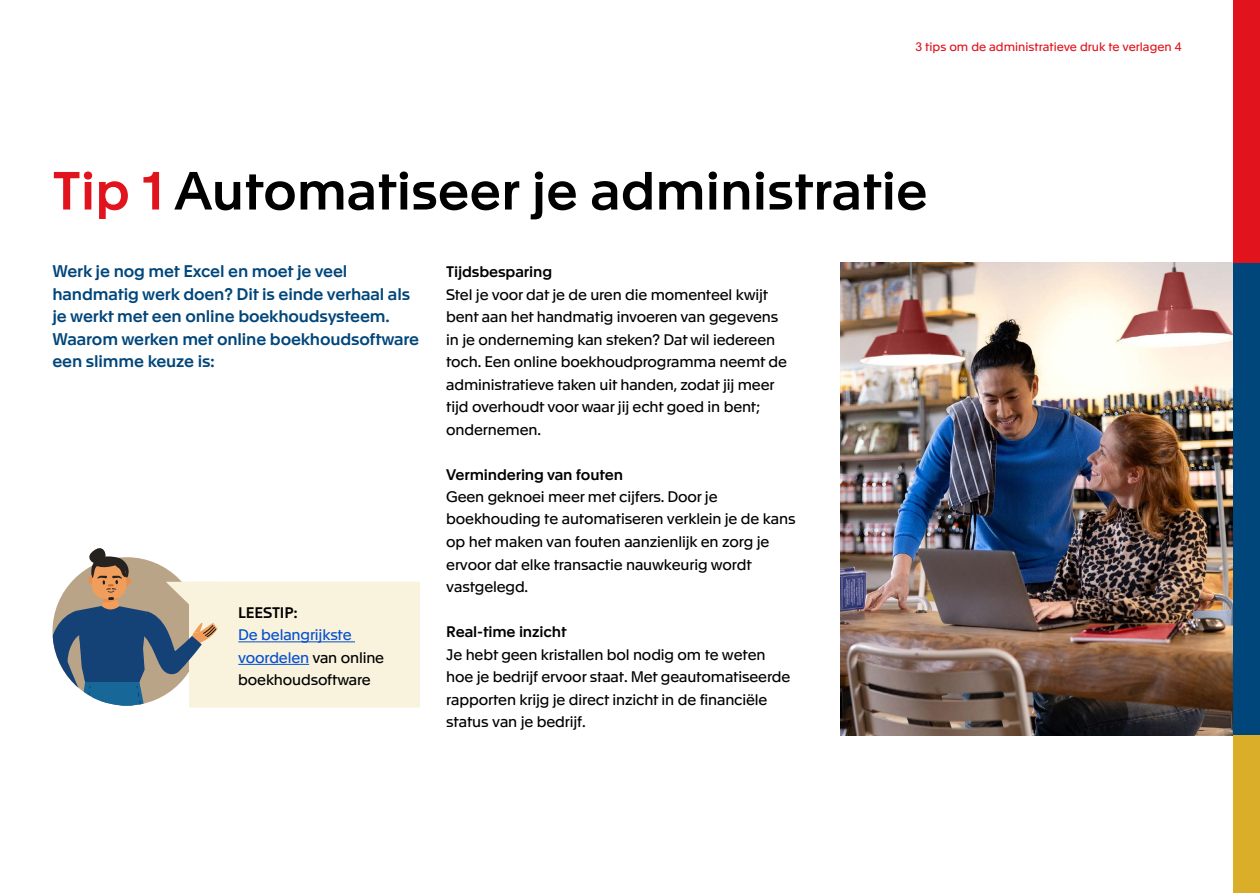
<style>
.page{position:relative;width:1260px;height:893px;background:#fff}
.page>*{position:absolute;margin:0;border:0;box-sizing:border-box;transform-origin:0 0}
.t1{font:500 52.5px "Apax";color:#000}
.t2{font:500 16.5px/22.5px "Apax";letter-spacing:-.01em;color:#00467b}
.t3{font:15px/22.5px "Apax";letter-spacing:-.01em;color:#000}
.t4{font:500 15px "Apax";letter-spacing:-.01em;color:#000}
.t5{font:12px "Apax";color:#e1141d}
.s1{color:#e1141d}
.s2{color:#0650d0}
</style>
<div class="page">
<div style="left:1233px;top:0;width:27px;height:262px;background:#e1141d"></div>
<div style="left:1233px;top:262px;width:27px;height:473px;background:#00467b"></div>
<div style="left:1233px;top:735px;width:27px;height:157px;background:#dbae29"></div>
<img style="left:840px;top:262px;width:393px;height:473px">
<svg style="left:52px;top:548px;width:368px;height:159px"></svg>
<p class="t5" style="left:915px;top:38px;width:268px">3 tips om de administratieve druk te verlagen 4</p>
<h1 class="t1" style="left:52px;top:153px;width:877px"><span class="s1">Tip 1</span> Automatiseer je administratie</h1>
<p class="t2" style="left:52px;top:259px;width:368px">Werk je nog met Excel en moet je veel handmatig werk doen? Dit is einde verhaal als je werkt met een online boekhoudsysteem.<br>Waarom werken met online boekhoudsoftware een slimme keuze is:</p>
<p class="t4" style="left:446px;top:261px;width:107px">Tijdsbesparing</p>
<p class="t3" style="left:446px;top:282px;width:342px">Stel je voor dat je de uren die momenteel kwijt bent aan het handmatig invoeren van gegevens in je onderneming kan steken? Dat wil iedereen toch. Een online boekhoudprogramma neemt de administratieve taken uit handen, zodat jij meer tijd overhoudt voor waar jij echt goed in bent; ondernemen.</p>
<p class="t4" style="left:446px;top:463px;width:178px">Vermindering van fouten</p>
<p class="t3" style="left:446px;top:484px;width:351px">Geen geknoei meer met cijfers. Door je boekhouding te automatiseren verklein je de kans op het maken van fouten aanzienlijk en zorg je ervoor dat elke transactie nauwkeurig wordt vastgelegd.</p>
<p class="t4" style="left:446px;top:621px;width:122px">Real-time inzicht</p>
<p class="t3" style="left:446px;top:642px;width:346px">Je hebt geen kristallen bol nodig om te weten hoe je bedrijf ervoor staat. Met geautomatiseerde rapporten krijg je direct inzicht in de financiële status van je bedrijf.</p>
<p class="t4" style="left:238px;top:601px;width:61px">LEESTIP:</p>
<p class="t3" style="left:238px;top:623px;width:147px"><span class="s2">De belangrijkste voordelen</span> van online boekhoudsoftware</p>
</div>
